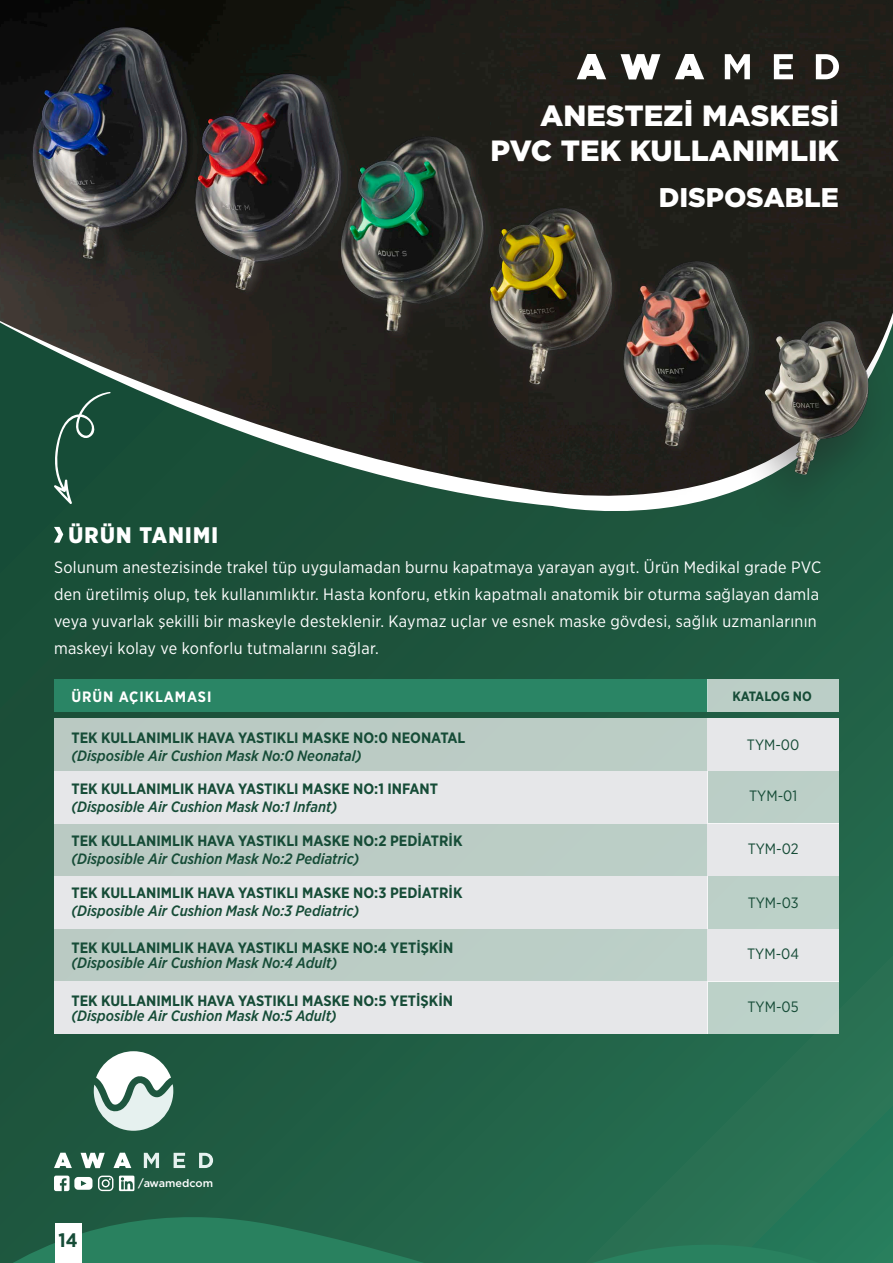
<style>
.page{position:relative;width:893px;height:1263px;background:#fff}
.page>*{position:absolute;margin:0;border:0;box-sizing:border-box;transform-origin:0 0}
.t1{font:900 29.25px/35.1px "Gotham";color:#fff;text-align:right}
.t2{font:900 27px "Gotham";color:#fff}
.t3{font:900 22.5px "Gotham Narrow";letter-spacing:.06em;color:#fff}
.t4{font:700 19.5px "Gotham Narrow";color:#164c37}
.t5{font:16.5px/27px "Gotham Narrow";letter-spacing:.02em;color:#fff}
.t6{font:700 15px "Gotham Narrow";color:#164c37}
.t7{font:italic 500 15px "Gotham Narrow";color:#164c37}
.t8{font:15px "Gotham Narrow";color:#164c37}
.t9{font:700 15px "Gotham Narrow";letter-spacing:.06em;color:#fff}
.t10{font:700 13.5px "Gotham Narrow";letter-spacing:-.02em;color:#164c37}
.t11{font:500 10.95px "Gotham";color:#fff}
</style>
<div class="page">
<div style="left:0;top:290px;width:893px;height:973px;background:linear-gradient(to right,#1b4e38,#256c4f)"></div>
<svg style="left:0;top:1208px;width:494px;height:55px"></svg>
<svg style="left:534px;top:1237px;width:334px;height:26px"></svg>
<svg style="left:0;top:532px;width:892px;height:27px;fill:#1d513b"></svg>
<svg style="left:54px;top:532px;width:9px;height:11px"></svg>
<svg style="left:892px;top:0;width:1px;height:559px"></svg>
<svg style="left:94px;top:1051px;width:79px;height:80px"></svg>
<svg style="left:54px;top:1153px;width:18px;height:15px"></svg>
<svg style="left:81px;top:1153px;width:24px;height:15px"></svg>
<svg style="left:113px;top:1153px;width:18px;height:15px"></svg>
<svg style="left:144px;top:1153px;width:15px;height:15px"></svg>
<svg style="left:174px;top:1153px;width:11px;height:15px"></svg>
<svg style="left:199px;top:1153px;width:14px;height:15px"></svg>
<svg style="left:119px;top:1175px;width:15px;height:16px"></svg>
<svg style="left:54px;top:1175px;width:38px;height:16px"></svg>
<svg style="left:98px;top:1175px;width:15px;height:16px"></svg>
<div style="left:54px;top:718px;width:653px;height:53px;background:#bbcbc4"></div>
<div style="left:54px;top:679px;width:653px;height:33px;background:#2a8565"></div>
<div style="left:54px;top:823px;width:653px;height:53px;background:#bbccc5"></div>
<div style="left:54px;top:929px;width:653px;height:52px;background:#bbcdc5"></div>
<div style="left:54px;top:771px;width:653px;height:52px;background:#e6e7e9"></div>
<div style="left:54px;top:876px;width:653px;height:53px;background:#e6e7e9"></div>
<div style="left:54px;top:981px;width:653px;height:53px;background:#e6e7e9"></div>
<div style="left:707px;top:718px;width:132px;height:53px;background:#e6e7e9"></div>
<div style="left:707px;top:823px;width:132px;height:53px;background:#e6e7e9"></div>
<div style="left:707px;top:929px;width:132px;height:52px;background:#e6e7e9"></div>
<div style="left:707px;top:771px;width:132px;height:52px;background:#bbcfc7"></div>
<div style="left:707px;top:680px;width:132px;height:32px;background:#bbcec6"></div>
<div style="left:707px;top:876px;width:132px;height:53px;background:#bcd0c8"></div>
<div style="left:707px;top:981px;width:132px;height:53px;background:#bcd2c9"></div>
<div style="left:0;top:15px;width:893px;height:517px;background:#231f20;opacity:.45"></div>
<img style="left:9px;top:9px;width:884px;height:476px">
<div style="left:55px;top:1224px;width:26px;height:39px;background:#fff"></div>
<h3 class="t3" style="left:68px;top:520px;width:151px">ÜRÜN TANIMI</h3>
<h1 class="t1" style="left:490px;top:98px;width:350px">ANESTEZİ MASKESİ<br>PVC TEK KULLANIMLIK</h1>
<h2 class="t2" style="left:659px;top:178px;width:182px">DISPOSABLE</h2>
<p class="t5" style="left:54px;top:554px;width:769px">Solunum anestezisinde trakel tüp uygulamadan burnu kapatmaya yarayan aygıt. Ürün Medikal grade PVC den üretilmiş olup, tek kullanımlıktır. Hasta konforu, etkin kapatmalı anatomik bir oturma sağlayan damla veya yuvarlak şekilli bir maskeyle desteklenir. Kaymaz uçlar ve esnek maske gövdesi, sağlık uzmanlarının maskeyi kolay ve konforlu tutmalarını sağlar.</p>
<p class="t9" style="left:71px;top:687px;width:142px">ÜRÜN AÇIKLAMASI</p>
<p class="t6" style="left:71px;top:728px;width:396px">TEK KULLANIMLIK HAVA YASTIKLI MASKE NO:0 NEONATAL</p>
<p class="t7" style="left:71px;top:746px;width:291px">(Disposible Air Cushion Mask No:0 Neonatal)</p>
<p class="t6" style="left:71px;top:779px;width:368px">TEK KULLANIMLIK HAVA YASTIKLI MASKE NO:1 INFANT</p>
<p class="t7" style="left:71px;top:797px;width:267px">(Disposible Air Cushion Mask No:1 Infant)</p>
<p class="t6" style="left:71px;top:831px;width:393px">TEK KULLANIMLIK HAVA YASTIKLI MASKE NO:2 PEDİATRİK</p>
<p class="t7" style="left:71px;top:849px;width:289px">(Disposible Air Cushion Mask No:2 Pediatric)</p>
<p class="t6" style="left:71px;top:883px;width:393px">TEK KULLANIMLIK HAVA YASTIKLI MASKE NO:3 PEDİATRİK</p>
<p class="t7" style="left:71px;top:901px;width:289px">(Disposible Air Cushion Mask No:3 Pediatric)</p>
<p class="t6" style="left:71px;top:938px;width:383px">TEK KULLANIMLIK HAVA YASTIKLI MASKE NO:4 YETİŞKİN</p>
<p class="t7" style="left:71px;top:953px;width:267px">(Disposible Air Cushion Mask No:4 Adult)</p>
<p class="t6" style="left:71px;top:991px;width:383px">TEK KULLANIMLIK HAVA YASTIKLI MASKE NO:5 YETİŞKİN</p>
<p class="t7" style="left:71px;top:1006px;width:267px">(Disposible Air Cushion Mask No:5 Adult)</p>
<p class="t4" style="left:59px;top:1227px;width:21px">14</p>
<p class="t11" style="left:138px;top:1176px;width:76px">/awamedcom</p>
<p class="t10" style="left:732px;top:687px;width:81px">KATALOG NO</p>
<p class="t8" style="left:747px;top:736px;width:54px">TYM-00</p>
<p class="t8" style="left:749px;top:786px;width:49px">TYM-01</p>
<p class="t8" style="left:748px;top:839px;width:52px">TYM-02</p>
<p class="t8" style="left:748px;top:893px;width:52px">TYM-03</p>
<p class="t8" style="left:747px;top:945px;width:53px">TYM-04</p>
<p class="t8" style="left:747px;top:997px;width:53px">TYM-05</p>
</div>
